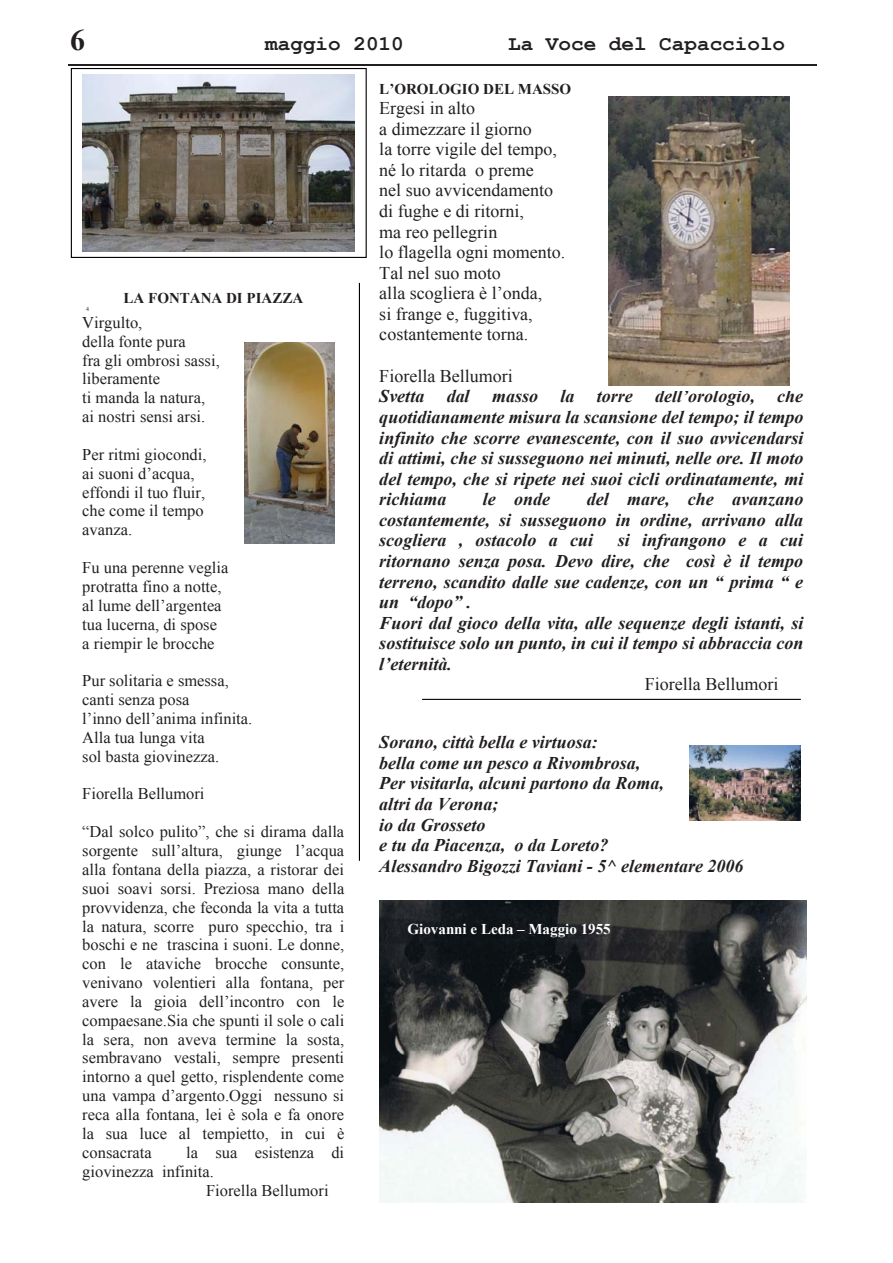
<style>
.page{position:relative;width:893px;height:1263px;background:#fff}
.page>*{position:absolute;margin:0;border:0;box-sizing:border-box;transform-origin:0 0}
.t1{font:700 29.85px "Times New Roman";color:#231f20}
.t2{font:700 20.85px "Courier New";color:#231f20}
.t3{font:italic 700 17.85px/20.5px "Times New Roman";color:#231f20;text-align:justify}
.t4{font:17.85px/20.5px "Times New Roman";color:#231f20}
.t5{font:16.35px/18.9px "Times New Roman";color:#231f20}
.t6{font:700 15px "Times New Roman";color:#231f20}
.t7{font:700 15px "Times New Roman";color:#fff}
.t8{font:6px "Times New Roman";color:#231f20}
</style>
<div class="page">
<hr style="left:68px;top:64px;width:749px;height:1px;background:#231f20">
<img style="left:609px;top:96px;width:180px;height:289px">
<div style="left:71px;top:68px;width:296px;height:190px;border:1px solid #010202"></div>
<img style="left:83px;top:75px;width:272px;height:177px">
<img style="left:244px;top:342px;width:91px;height:201px">
<img style="left:379px;top:901px;width:427px;height:302px">
<img style="left:690px;top:745px;width:110px;height:75px">
<hr style="left:422px;top:699px;width:378px;height:1px;background:#010202">
<hr style="left:359px;top:283px;width:1px;height:577px;background:#010202">
<h1 class="t1" style="left:70px;top:24px;width:16px">6</h1>
<p class="t2" style="left:265px;top:33px;width:140px">maggio 2010</p>
<p class="t2" style="left:508px;top:33px;width:279px">La Voce del Capacciolo</p>
<p class="t6" style="left:124px;top:289px;width:181px">LA FONTANA DI PIAZZA</p>
<p class="t8" style="left:86px;top:306px;width:5px">4</p>
<p class="t5" style="left:82px;top:313px;width:139px">Virgulto,<br>della fonte pura<br>fra gli ombrosi sassi, liberamente<br>ti manda la natura, ai nostri sensi arsi.</p>
<p class="t5" style="left:82px;top:445px;width:126px">Per ritmi giocondi, ai suoni d’acqua, effondi il tuo fluir, che come il tempo avanza.</p>
<p class="t5" style="left:82px;top:558px;width:148px">Fu una perenne veglia protratta fino a notte, al lume dell’argentea tua lucerna, di spose<br>a riempir le brocche</p>
<p class="t5" style="left:82px;top:671px;width:172px">Pur solitaria e smessa, canti senza posa<br>l’inno dell’anima infinita.<br>Alla tua lunga vita<br>sol basta giovinezza.</p>
<p class="t5" style="left:82px;top:784px;width:124px">Fiorella Bellumori</p>
<p class="t5" style="left:82px;top:822px;width:264px;text-align:justify">“Dal solco pulito”, che si dirama dalla sorgente sull’altura, giunge l’acqua alla fontana della piazza, a ristorar dei suoi soavi sorsi. Preziosa mano della provvidenza, che feconda la vita a tutta la natura, scorre puro specchio, tra i boschi e ne trascina i suoni. Le donne, con le ataviche brocche consunte, venivano volentieri alla fontana, per avere la gioia dell’incontro con le compaesane.Sia che spunti il sole o cali la sera, non aveva termine la sosta, sembravano vestali, sempre presenti intorno a quel getto, risplendente come una vampa d’argento.Oggi nessuno si reca alla fontana, lei è sola e fa onore la sua luce al tempietto, in cui è consacrata</p>
<p class="t5" style="left:186px;top:1143px;width:159px">la sua esistenza di</p>
<p class="t5" style="left:82px;top:1162px;width:133px">giovinezza infinita.</p>
<p class="t5" style="left:206px;top:1181px;width:124px">Fiorella Bellumori</p>
<p class="t6" style="left:379px;top:81px;width:193px">L’OROLOGIO DEL MASSO</p>
<p class="t4" style="left:379px;top:98px;width:188px">Ergesi in alto<br>a dimezzare il giorno<br>la torre vigile del tempo, né lo ritarda o preme<br>nel suo avvicendamento di fughe e di ritorni,<br>ma reo pellegrin<br>lo flagella ogni momento.<br>Tal nel suo moto<br>alla scogliera è l’onda,<br>si frange e, fuggitiva, costantemente torna.</p>
<p class="t4" style="left:379px;top:365px;width:135px">Fiorella Bellumori</p>
<p class="t3" style="left:379px;top:386px;width:47px">Svetta</p>
<p class="t3" style="left:447px;top:386px;width:24px">dal</p>
<p class="t3" style="left:492px;top:386px;width:48px">masso</p>
<p class="t3" style="left:560px;top:386px;width:16px">la</p>
<p class="t3" style="left:597px;top:386px;width:38px">torre</p>
<p class="t3" style="left:655px;top:386px;width:101px">dell’orologio,</p>
<p class="t3" style="left:379px;top:386px;width:426px;text-indent:398px">che quotidianamente misura la scansione del tempo; il tempo infinito che scorre evanescente, con il suo avvicendarsi di attimi, che si susseguono nei minuti, nelle ore. Il moto del tempo, che si ripete nei suoi cicli ordinatamente, mi richiama</p>
<p class="t3" style="left:379px;top:489px;width:425px;text-indent:207px">del mare, che avanzano costantemente, si susseguono in ordine, arrivano alla scogliera , ostacolo a cui</p>
<p class="t3" style="left:483px;top:489px;width:69px">le onde</p>
<p class="t3" style="left:379px;top:530px;width:426px;text-align:left;text-indent:239px">si infrangono e a cui ritornano senza posa. Devo dire, che così è il tempo terreno, scandito dalle sue cadenze, con un “ prima “ e un “dopo” .<br>Fuori dal gioco della vita, alle sequenze degli istanti, si sostituisce solo un punto, in cui il tempo si abbraccia con l’eternità.</p>
<p class="t4" style="left:645px;top:674px;width:135px">Fiorella Bellumori</p>
<p class="t3" style="left:379px;top:732px;width:366px;text-align:left">Sorano, città bella e virtuosa:<br>bella come un pesco a Rivombrosa,<br>Per visitarla, alcuni partono da Roma,<br>altri da Verona;<br>io da Grosseto<br>e tu da Piacenza, o da Loreto?<br>Alessandro Bigozzi Taviani - 5^ elementare 2006</p>
<p class="t7" style="left:408px;top:920px;width:205px">Giovanni e Leda – Maggio 1955</p>
</div>
